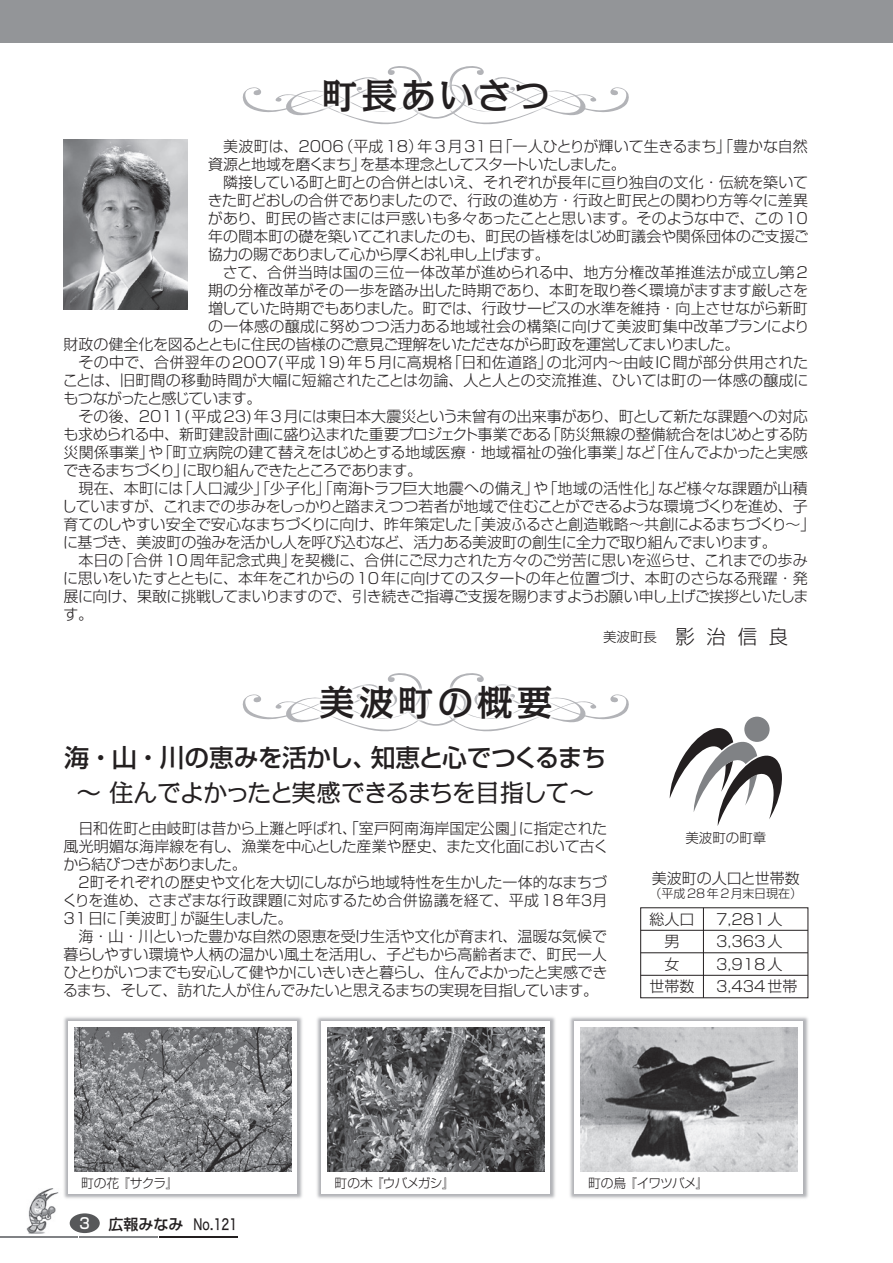
<style>
.page{position:relative;width:893px;height:1263px;background:#fff}
.page>*{position:absolute;margin:0;border:0;box-sizing:border-box;transform-origin:0 0}
.t1{font:500 36px "Kakumin Pro";letter-spacing:.1em;color:#231f20}
.t2{font:500 24.75px "Shin Go Pr 6 N";letter-spacing:-.03em;color:#231f20}
.t3{font:24.75px "Kakumin Pro";letter-spacing:-.085em;color:#231f20}
.t4{font:300 19.5px "Shin Go Pr 6 N";color:#231f20}
.t5{font:300 15px/18px "Shin Go Pr 6 N";letter-spacing:-.01em;color:#231f20}
.t6{font:300 15px "Shin Go Pr 6 N";letter-spacing:.02em;color:#231f20}
.t7{font:300 15px "Shin Go Pr 6 N";letter-spacing:-.035em;color:#231f20}
.t8{font:300 15px "Shin Go Pr 6 N";letter-spacing:.025em;color:#231f20}
.t9{font:300 15px "Shin Go Pr 6 N";letter-spacing:-.05em;color:#231f20}
.t10{font:300 15px "Shin Go Pr 6 N";letter-spacing:-.03em;color:#231f20}
.t11{font:300 15px "Shin Go Pr 6 N";letter-spacing:.01em;color:#231f20}
.t12{font:300 15px "Shin Go Pr 6 N";letter-spacing:-.055em;color:#231f20}
.t13{font:300 15px "Shin Go Pr 6 N";letter-spacing:-.07em;color:#231f20}
.t14{font:300 15px "Shin Go Pr 6 N";letter-spacing:-.06em;color:#231f20}
.t15{font:15px "Hira Kaku Std W5";color:#231f20;scale:.75 1}
.t16{font:300 13.5px "Shin Go Pr 6 N";color:#231f20}
.t17{font:300 12.75px "Shin Go Pr 6 N";letter-spacing:-.06em;color:#231f20}
.t18{font:300 12px "Shin Go Pr 6 N";color:#231f20}
.s1{font-size:13.5px}
.s2{font-family:"Shin Go Pr 6 N";font-weight:500;color:#fff}
.s3{font-family:"Shin Go Pr 6 N";font-weight:500}
</style>
<div class="page">
<div style="left:0;top:0;width:893px;height:43px;background:#939598"></div>
<hr style="left:0;top:1236px;width:78px;height:1px;background:#808285">
<img style="left:607px;top:964px;width:202px;height:235px">
<img style="left:354px;top:1017px;width:253px;height:182px">
<img style="left:11px;top:1017px;width:343px;height:221px">
<div style="left:575px;top:1021px;width:228px;height:173px;background:#fff"></div>
<div style="left:321px;top:1021px;width:229px;height:173px;background:#fff"></div>
<div style="left:68px;top:1021px;width:229px;height:173px;background:#fff"></div>
<svg style="left:242px;top:694px;width:387px;height:25px"></svg>
<svg style="left:242px;top:87px;width:387px;height:25px"></svg>
<img style="left:64px;top:139px;width:123px;height:170px">
<img style="left:327px;top:1027px;width:217px;height:145px">
<img style="left:581px;top:1027px;width:217px;height:145px">
<img style="left:74px;top:1027px;width:217px;height:145px">
<img style="left:266px;top:66px;width:343px;height:59px">
<img style="left:263px;top:673px;width:349px;height:59px">
<hr style="left:641px;top:930px;width:167px;height:1px;background:#231f20">
<hr style="left:641px;top:952px;width:167px;height:1px;background:#231f20">
<hr style="left:641px;top:975px;width:167px;height:1px;background:#231f20">
<hr style="left:703px;top:908px;width:1px;height:90px;background:#231f20">
<div style="left:744px;top:717px;width:26px;height:25px;background:#808285;border-radius:50%"></div>
<svg style="left:670px;top:722px;width:112px;height:104px"></svg>
<h1 class="t1" style="left:322px;top:67px;width:230px">町長あいさつ</h1>
<p class="t5" style="left:208px;top:136px;width:601px">　美波町は、2006（平成18）年3月31日「一人ひとりが輝いて生きるまち」「豊かな自然</p>
<p class="t12" style="left:208px;top:152px;width:419px">資源と地域を磨くまち」を基本理念としてスタートいたしました。</p>
<p class="t5" style="left:208px;top:172px;width:602px">　隣接している町と町との合併とはいえ、それぞれが長年に亘り独自の文化・伝統を築いて</p>
<p class="t5" style="left:208px;top:190px;width:602px">きた町どおしの合併でありましたので、行政の進め方・行政と町民との関わり方等々に差異</p>
<p class="t5" style="left:208px;top:208px;width:602px">があり、町民の皆さまには戸惑いも多々あったことと思います。そのような中で、この10</p>
<p class="t5" style="left:208px;top:226px;width:602px">年の間本町の礎を築いてこれましたのも、町民の皆様をはじめ町議会や関係団体のご支援ご</p>
<p class="t9" style="left:208px;top:242px;width:343px">協力の賜でありまして心から厚くお礼申し上げます。</p>
<p class="t8" style="left:208px;top:260px;width:601px">　さて、合併当時は国の三位一体改革が進められる中、地方分権改革推進法が成立し第2</p>
<p class="t5" style="left:208px;top:280px;width:602px">期の分権改革がその一歩を踏み出した時期であり、本町を取り巻く環境がますます厳しさを</p>
<p class="t5" style="left:208px;top:298px;width:601px">増していた時期でもありました。町では、行政サービスの水準を維持・向上させながら新町</p>
<p class="t8" style="left:208px;top:314px;width:603px">の一体感の醸成に努めつつ活力ある地域社会の構築に向けて美波町集中改革プランにより</p>
<p class="t7" style="left:64px;top:332px;width:677px">財政の健全化を図るとともに住民の皆様のご意見ご理解をいただきながら町政を運営してまいりました。</p>
<p class="t6" style="left:64px;top:350px;width:746px">　その中で、合併翌年の2007(平成19)年5月に高規格「日和佐道路」の北河内～由岐IC間が部分供用された</p>
<p class="t5" style="left:63px;top:370px;width:747px">ことは、旧町間の移動時間が大幅に短縮されたことは勿論、人と人との交流推進、ひいては町の一体感の醸成に</p>
<p class="t14" style="left:63px;top:386px;width:200px">もつながったと感じています。</p>
<p class="t5" style="left:64px;top:406px;width:746px">　その後、2011(平成23)年3月には東日本大震災という未曾有の出来事があり、町として新たな課題への対応</p>
<p class="t10" style="left:63px;top:422px;width:746px">も求められる中、新町建設計画に盛り込まれた重要プロジェクト事業である「防災無線の整備統合をはじめとする防</p>
<p class="t11" style="left:64px;top:440px;width:746px">災関係事業」や「町立病院の建て替えをはじめとする地域医療・地域福祉の強化事業」など「住んでよかったと実感</p>
<p class="t13" style="left:63px;top:458px;width:360px">できるまちづくり」に取り組んできたところであります。</p>
<p class="t6" style="left:64px;top:476px;width:746px">　現在、本町には「人口減少」「少子化」「南海トラフ巨大地震への備え」や「地域の活性化」など様々な課題が山積</p>
<p class="t7" style="left:62px;top:494px;width:747px">していますが、これまでの歩みをしっかりと踏まえつつ若者が地域で住むことができるような環境づくりを進め、子</p>
<p class="t5" style="left:64px;top:514px;width:753px">育てのしやすい安全で安心なまちづくりに向け、昨年策定した「美波ふるさと創造戦略～共創によるまちづくり～」</p>
<p class="t5" style="left:63px;top:532px;width:715px">に基づき、美波町の強みを活かし人を呼び込むなど、活力ある美波町の創生に全力で取り組んでまいります。</p>
<p class="t5" style="left:64px;top:550px;width:746px">　本日の「合併10周年記念式典」を契機に、合併にご尽力された方々のご労苦に思いを巡らせ、これまでの歩み</p>
<p class="t5" style="left:63px;top:568px;width:746px">に思いをいたすとともに、本年をこれからの10年に向けてのスタートの年と位置づけ、本町のさらなる飛躍・発</p>
<p class="t9" style="left:64px;top:584px;width:746px">展に向け、果敢に挑戦してまいりますので、引き続きご指導ご支援を賜りますようお願い申し上げご挨拶といたしま</p>
<p class="t5" style="left:63px;top:604px;width:31px">す。</p>
<h3 class="t4" style="left:603px;top:620px;width:206px"><span class="s1">美波町長</span> 影治 信 良　</h3>
<h1 class="t1" style="left:319px;top:674px;width:235px">美波町の概要</h1>
<h2 class="t2" style="left:65px;top:738px;width:543px">海・山・川の恵みを活かし、知恵と心でつくるまち</h2>
<h2 class="t3" style="left:76px;top:773px;width:519px">～ 住んでよかったと実感できるまちを目指して～</h2>
<p class="t5" style="left:62px;top:818px;width:548px">　日和佐町と由岐町は昔から上灘と呼ばれ、「室戸阿南海岸国定公園」に指定された風光明媚な海岸線を有し、漁業を中心とした産業や歴史、また文化面において古くから結びつきがありました。<br>　２町それぞれの歴史や文化を大切にしながら地域特性を生かした一体的なまちづくりを進め、さまざまな行政課題に対応するため合併協議を経て、平成18年３月31日に「美波町」が誕生しました。<br>　海・山・川といった豊かな自然の恩恵を受け生活や文化が育まれ、温暖な気候で暮らしやすい環境や人柄の温かい風土を活用し、子どもから高齢者まで、町民一人ひとりがいつまでも安心して健やかにいきいきと暮らし、住んでよかったと実感できるまち、そして、訪れた人が住んでみたいと思えるまちの実現を目指しています。</p>
<p class="t16" style="left:685px;top:827px;width:82px">美波町の町章</p>
<p class="t5" style="left:652px;top:867px;width:150px">美波町の人口と世帯数</p>
<p class="t18" style="left:650px;top:883px;width:154px">（平成28年2月末日現在）</p>
<p class="t5" style="left:649px;top:909px;width:46px">総人口</p>
<p class="t5" style="left:716px;top:907px;width:68px;line-height:22.5px;text-align:justify">7,281人3,363人3,918人</p>
<p class="t5" style="left:649px;top:976px;width:46px">世帯数</p>
<p class="t5" style="left:716px;top:976px;width:83px">3,434世帯</p>
<p class="t17" style="left:81px;top:1172px;width:99px">町の花 『サクラ』</p>
<p class="t17" style="left:335px;top:1172px;width:122px">町の木 『ウバメガシ』</p>
<p class="t17" style="left:588px;top:1172px;width:122px">町の鳥 『イワツバメ』</p>
<p class="t15" style="left:80px;top:1212px;width:212px"><span class="s2">3</span> <span class="s3">広報みなみ</span> No.121</p>
</div>
